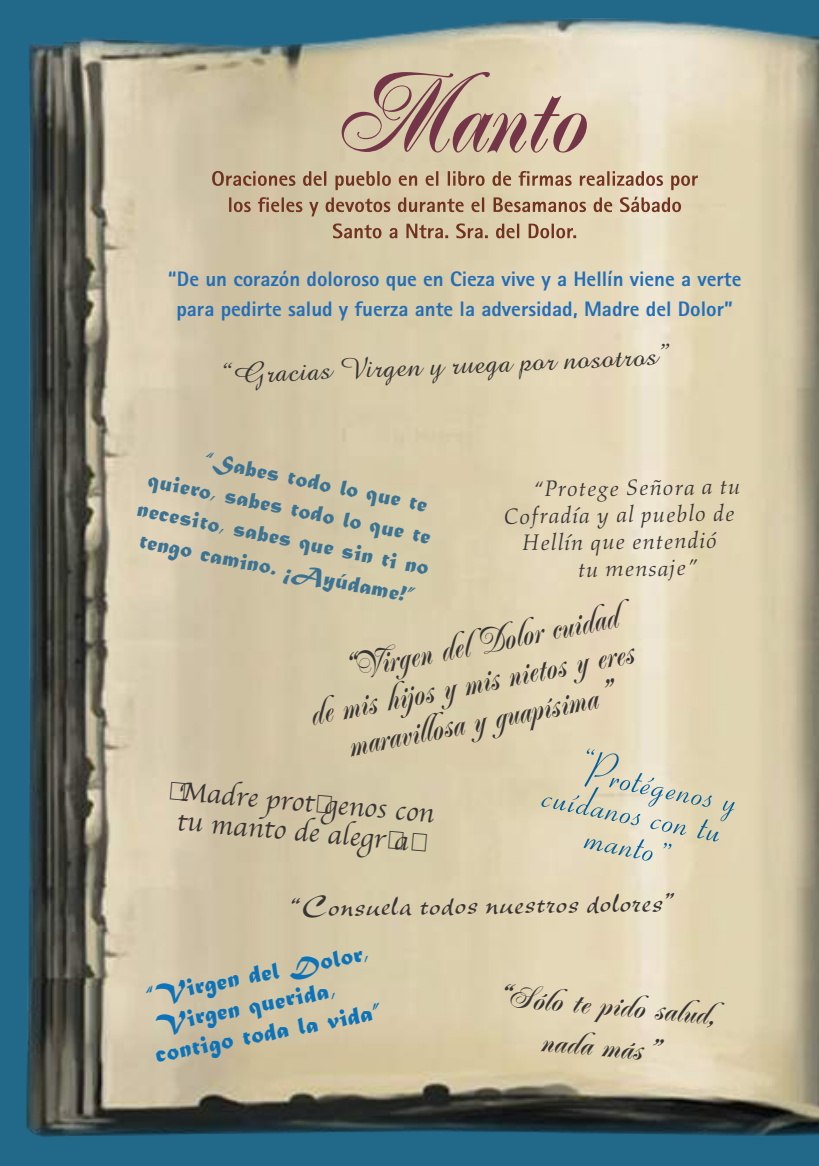
<style>
.page{position:relative;width:819px;height:1166px;background:#fff}
.page>*{position:absolute;margin:0;border:0;box-sizing:border-box;transform-origin:0 0}
.t1{font:111.3px "Poppl Residenz";color:#753549;scale:.92 1}
.t2{font:47.25px "Ribbon 131 BT";color:#04609d}
.t3{font:36.93px "Poppl Residenz";color:#393535;scale:.85 1}
.t4{font:32.02px/41.6px "Poppl Residenz";color:#393535;text-align:center}
.t5{font:30.8px "New Berolina";color:#393535}
.t6{font:29.75px "Amazone BT";color:#393535}
.t7{font:28px/29.8px "Apple Chancery";color:#393535;text-align:center}
.t8{font:25.2px/29.8px "Matura MT Script Capitals";color:#0d73b9}
.t9{font:23.62px "Matura MT Script Capitals";color:#3d7392}
.t10{font:italic 22.75px "Aldus";color:#393535}
.t11{font:800 21px/29.8px "Rotis Sans Serif";color:#236eb7;text-align:center}
</style>
<div class="page">
<img style="left:0;top:10px;width:819px;height:1156px">
<svg style="left:212px;top:171px;width:485px;height:19px;background:#c1a88b"></svg>
<svg style="left:229px;top:197px;width:452px;height:19px;background:#bfa689"></svg>
<svg style="left:333px;top:223px;width:243px;height:15px;background:#bca083"></svg>
<h1 class="t1" style="left:339px;top:52px;width:262px">Manto</h1>
<p class="t11" style="left:168px;top:264px;width:575px">“De un corazón doloroso que en Cieza vive y a Hellín viene a verte para pedirte salud y fuerza ante la adversidad, Madre del Dolor”</p>
<h3 class="t6" style="left:220px;top:355px;width:450px;rotate:-2deg">“Gracias Virgen y ruega por nosotros”</h3>
<p class="t9" style="left:207px;top:446px;width:228px;rotate:11deg">“Sabes todo lo que te</p>
<p class="t9" style="left:151px;top:466px;width:289px;rotate:11deg">quiero, sabes todo lo que te</p>
<p class="t10" style="left:532px;top:476px;width:209px;rotate:-1deg">“Protege Señora a tu</p>
<p class="t10" style="left:503px;top:503px;width:233px;rotate:-1deg">Cofradía y al pueblo de</p>
<p class="t10" style="left:521px;top:530px;width:197px;rotate:-1deg">Hellín que entendió</p>
<p class="t10" style="left:577px;top:556px;width:122px;rotate:-1deg">tu mensaje”</p>
<p class="t9" style="left:140px;top:495px;width:298px;rotate:11deg">necesito, sabes que sin ti no</p>
<p class="t9" style="left:142px;top:527px;width:282px;rotate:11deg">tengo camino. ¡Ayúdame!”</p>
<h3 class="t3" style="left:331px;top:649px;width:337px;rotate:-11deg">“Virgen del Dolor cuidad</h3>
<h3 class="t3" style="left:304px;top:693px;width:388px;rotate:-11deg">de mis hijos y mis nietos y eres</h3>
<h3 class="t3" style="left:343px;top:724px;width:313px;rotate:-11deg">maravillosa y guapísima”</h3>
<h2 class="t2" style="left:587px;top:739px;width:166px;rotate:11deg">“Protégenos y</h2>
<h3 class="t7" style="left:169px;top:775px;width:269px;rotate:5deg">“Madre protégenos con tu manto de alegría”</h3>
<h2 class="t2" style="left:554px;top:765px;width:183px;rotate:11deg">cuídanos con tu</h2>
<h2 class="t2" style="left:597px;top:806px;width:83px;rotate:11deg">manto”</h2>
<h3 class="t5" style="left:289px;top:890px;width:387px;rotate:-1deg">“Consuela todos nuestros dolores”</h3>
<p class="t8" style="left:142px;top:983px;width:232px;rotate:-11deg">“Virgen del Dolor,<br>Virgen querida, contigo toda la vida”</p>
<h3 class="t4" style="left:489px;top:974px;width:227px;rotate:5deg">“Sólo te pido salud, nada más”</h3>
</div>
